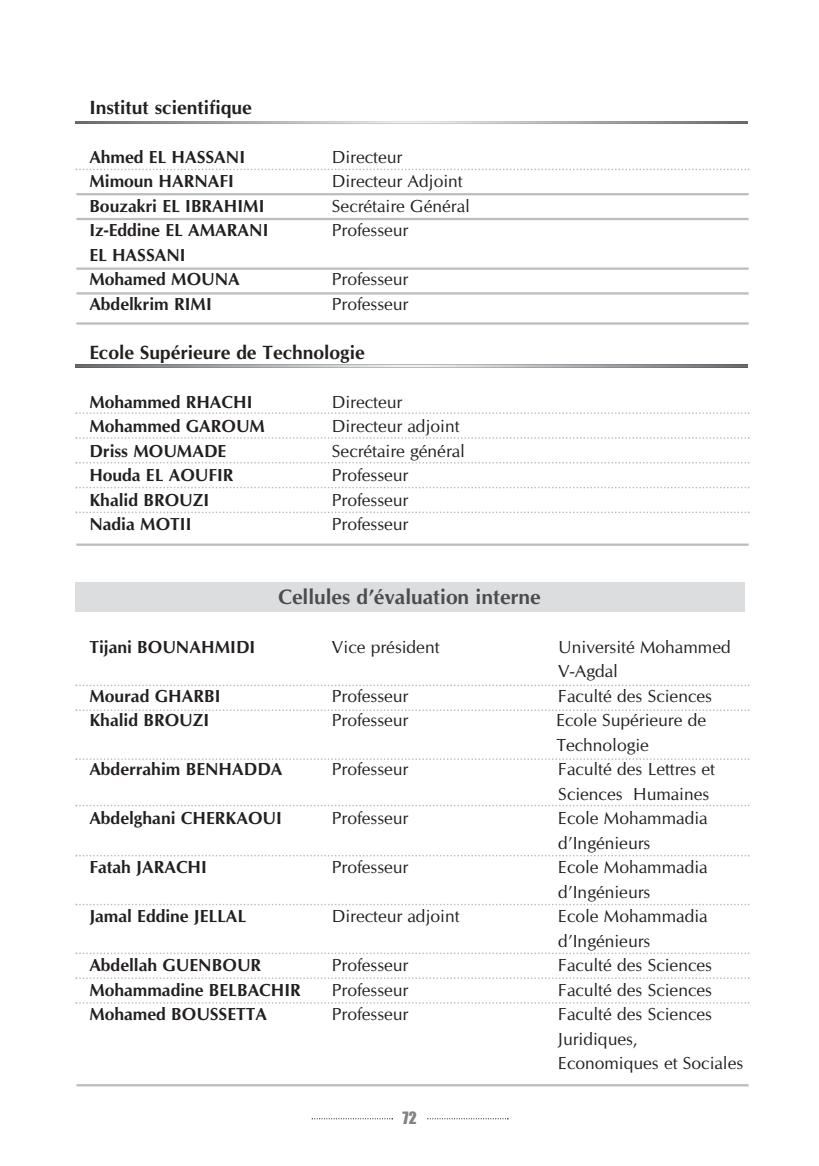
<style>
.page{position:relative;width:819px;height:1166px;background:#fff}
.page>*{position:absolute;margin:0;border:0;box-sizing:border-box;transform-origin:0 0}
.t1{font:700 21px "CG Omega";color:#4b4c4d}
.t2{font:700 19.25px "CG Omega";color:#231f20}
.t3{font:17.5px/24.5px "CG Omega";color:#231f20}
.t4{font:700 17.5px/24.5px "CG Omega";color:#231f20}
.t5{font:15.75px "Impact";color:#808285}
</style>
<div class="page">
<div style="left:76px;top:583px;width:669px;height:29px;background:#dcdddf"></div>
<svg style="left:75px;top:169px;width:674px;height:1px"></svg>
<hr style="left:76px;top:193px;width:672px;height:2px;background:#bcbdc0">
<hr style="left:76px;top:218px;width:672px;height:2px;background:#bcbdc0">
<hr style="left:76px;top:267px;width:672px;height:3px;background:#bcbdc0">
<hr style="left:76px;top:292px;width:672px;height:3px;background:#bcbdc0">
<svg style="left:76px;top:121px;width:671px;height:2px"></svg>
<svg style="left:75px;top:412px;width:674px;height:2px"></svg>
<svg style="left:75px;top:684px;width:674px;height:2px"></svg>
<svg style="left:75px;top:709px;width:674px;height:2px"></svg>
<svg style="left:75px;top:758px;width:674px;height:2px"></svg>
<svg style="left:75px;top:805px;width:674px;height:1px"></svg>
<svg style="left:75px;top:855px;width:674px;height:1px"></svg>
<svg style="left:75px;top:904px;width:674px;height:1px"></svg>
<svg style="left:75px;top:952px;width:674px;height:2px"></svg>
<svg style="left:75px;top:977px;width:674px;height:2px"></svg>
<svg style="left:75px;top:1002px;width:674px;height:2px"></svg>
<svg style="left:75px;top:437px;width:674px;height:2px"></svg>
<svg style="left:75px;top:462px;width:674px;height:2px"></svg>
<svg style="left:75px;top:487px;width:674px;height:1px"></svg>
<svg style="left:75px;top:511px;width:674px;height:2px"></svg>
<svg style="left:76px;top:365px;width:671px;height:2px"></svg>
<hr style="left:76px;top:322px;width:672px;height:3px;background:#bcbdc0">
<hr style="left:76px;top:543px;width:672px;height:3px;background:#bcbdc0">
<hr style="left:76px;top:1084px;width:672px;height:2px;background:#bcbdc0">
<svg style="left:312px;top:1118px;width:81px;height:1px"></svg>
<svg style="left:427px;top:1118px;width:81px;height:1px"></svg>
<p class="t2" style="left:89px;top:96px;width:164px">Institut scientifique</p>
<p class="t4" style="left:89px;top:144px;width:157px">Ahmed EL HASSANI</p>
<p class="t3" style="left:332px;top:144px;width:72px">Directeur</p>
<p class="t4" style="left:89px;top:169px;width:146px">Mimoun HARNAFI</p>
<p class="t3" style="left:332px;top:169px;width:132px">Directeur Adjoint</p>
<p class="t4" style="left:89px;top:193px;width:177px">Bouzakri EL IBRAHIMI</p>
<p class="t3" style="left:332px;top:193px;width:139px">Secrétaire Général</p>
<p class="t4" style="left:89px;top:218px;width:181px">Iz-Eddine EL AMARANI</p>
<p class="t3" style="left:332px;top:218px;width:78px">Professeur</p>
<p class="t4" style="left:89px;top:242px;width:152px">EL HASSANI<br>Mohamed MOUNA</p>
<p class="t3" style="left:332px;top:267px;width:78px">Professeur</p>
<p class="t4" style="left:89px;top:291px;width:124px">Abdelkrim RIMI</p>
<p class="t3" style="left:332px;top:291px;width:78px">Professeur</p>
<p class="t2" style="left:89px;top:341px;width:277px">Ecole Supérieure de Technologie</p>
<p class="t4" style="left:89px;top:389px;width:165px">Mohammed RHACHI</p>
<p class="t3" style="left:332px;top:389px;width:72px">Directeur</p>
<p class="t4" style="left:89px;top:414px;width:177px">Mohammed GAROUM</p>
<p class="t3" style="left:332px;top:414px;width:129px">Directeur adjoint</p>
<p class="t4" style="left:89px;top:438px;width:138px">Driss MOUMADE</p>
<p class="t3" style="left:332px;top:438px;width:135px">Secrétaire général</p>
<p class="t4" style="left:89px;top:463px;width:146px">Houda EL AOUFIR</p>
<p class="t3" style="left:332px;top:463px;width:78px">Professeur</p>
<p class="t4" style="left:89px;top:487px;width:121px">Khalid BROUZI</p>
<p class="t3" style="left:332px;top:487px;width:78px">Professeur</p>
<p class="t4" style="left:89px;top:512px;width:104px">Nadia MOTII</p>
<p class="t3" style="left:332px;top:512px;width:78px">Professeur</p>
<p class="t1" style="left:278px;top:584px;width:264px">Cellules d’évaluation interne</p>
<p class="t4" style="left:89px;top:634px;width:167px">Tijani BOUNAHMIDI</p>
<p class="t3" style="left:332px;top:634px;width:109px">Vice président</p>
<p class="t3" style="left:558px;top:634px;width:174px">Université Mohammed<br>V-Agdal</p>
<p class="t4" style="left:89px;top:683px;width:133px">Mourad GHARBI</p>
<p class="t3" style="left:332px;top:683px;width:78px">Professeur</p>
<p class="t3" style="left:558px;top:683px;width:155px">Faculté des Sciences</p>
<p class="t4" style="left:89px;top:708px;width:121px">Khalid BROUZI</p>
<p class="t3" style="left:332px;top:708px;width:78px">Professeur</p>
<p class="t3" style="left:556px;top:708px;width:151px">Ecole Supérieure de<br>Technologie</p>
<p class="t4" style="left:89px;top:757px;width:195px">Abderrahim BENHADDA</p>
<p class="t3" style="left:332px;top:757px;width:78px">Professeur</p>
<p class="t3" style="left:558px;top:757px;width:158px">Faculté des Lettres et<br>Sciences Humaines</p>
<p class="t4" style="left:89px;top:806px;width:194px">Abdelghani CHERKAOUI</p>
<p class="t3" style="left:332px;top:806px;width:78px">Professeur</p>
<p class="t3" style="left:558px;top:806px;width:151px">Ecole Mohammadia d’Ingénieurs</p>
<p class="t4" style="left:89px;top:855px;width:119px">Fatah JARACHI</p>
<p class="t3" style="left:332px;top:855px;width:78px">Professeur</p>
<p class="t3" style="left:558px;top:855px;width:151px">Ecole Mohammadia d’Ingénieurs</p>
<p class="t4" style="left:89px;top:904px;width:158px">Jamal Eddine JELLAL</p>
<p class="t3" style="left:332px;top:904px;width:129px">Directeur adjoint</p>
<p class="t3" style="left:558px;top:904px;width:151px">Ecole Mohammadia d’Ingénieurs</p>
<p class="t4" style="left:89px;top:953px;width:173px">Abdellah GUENBOUR</p>
<p class="t3" style="left:332px;top:953px;width:78px">Professeur</p>
<p class="t3" style="left:558px;top:953px;width:155px">Faculté des Sciences</p>
<p class="t4" style="left:89px;top:977px;width:213px">Mohammadine BELBACHIR</p>
<p class="t3" style="left:332px;top:977px;width:78px">Professeur</p>
<p class="t3" style="left:558px;top:977px;width:155px">Faculté des Sciences</p>
<p class="t4" style="left:89px;top:1002px;width:179px">Mohamed BOUSSETTA</p>
<p class="t3" style="left:332px;top:1002px;width:78px">Professeur</p>
<p class="t3" style="left:558px;top:1002px;width:186px">Faculté des Sciences<br>Juridiques,<br>Economiques et Sociales</p>
<p class="t5" style="left:402px;top:1109px;width:16px">72</p>
</div>
